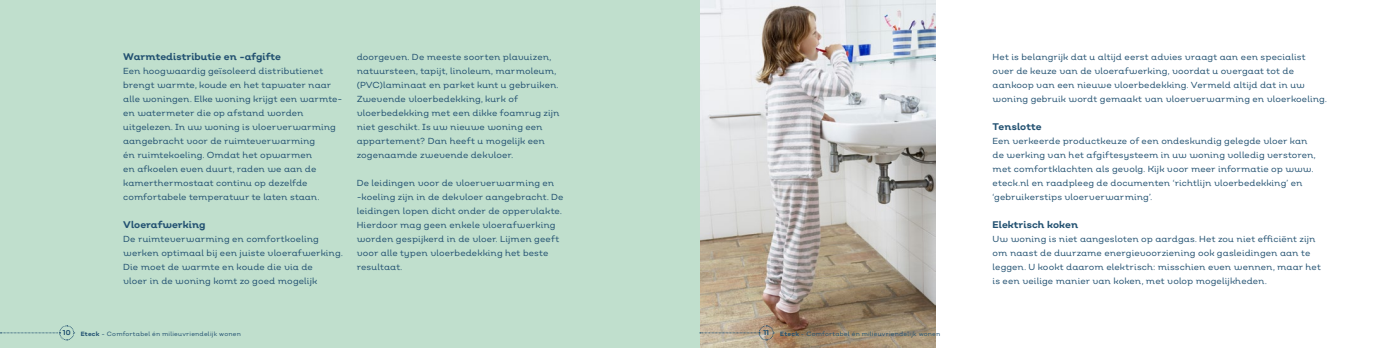
<style>
.page{position:relative;width:1399px;height:348px;background:#fff}
.page>*{position:absolute;margin:0;border:0;box-sizing:border-box;transform-origin:0 0}
.t1{font:700 9.62px "Nutmeg Headline";letter-spacing:.005em;color:#225171}
.t2{font:8.75px/14px "Nutmeg Headline";color:#225171}
.t3{font:700 7px "Nutmeg Headline";color:#225171}
.t4{font:6.12px "Nutmeg";letter-spacing:.03em;color:#225171}
.s1{font-weight:700}
</style>
<div class="page">
<img style="left:699px;top:0;width:236px;height:347px">
<div style="left:0;top:0;width:699px;height:347px;background:#c0dfcd"></div>
<svg style="left:0;top:325px;width:75px;height:15px"></svg>
<svg style="left:700px;top:324px;width:74px;height:16px"></svg>
<p class="t1" style="left:123px;top:50px;width:159px">Warmtedistributie en -afgifte</p>
<p class="t2" style="left:123px;top:63px;width:221px">Een hoogwaardig geïsoleerd distributienet brengt warmte, koude en het tapwater naar alle woningen. Elke woning krijgt een warmte&shy;en watermeter die op afstand worden uitgelezen. In uw woning is vloerverwarming aangebracht voor de ruimteverwarming<br>én ruimtekoeling. Omdat het opwarmen<br>en afkoelen even duurt, raden we aan de kamerthermostaat continu op dezelfde comfortabele temperatuur te laten staan.</p>
<p class="t1" style="left:123px;top:218px;width:84px">Vloerafwerking</p>
<p class="t2" style="left:123px;top:231px;width:221px">De ruimteverwarming en comfortkoeling werken optimaal bij een juiste vloerafwerking.<br>Die moet de warmte en koude die via de<br>vloer in de woning komt zo goed mogelijk</p>
<p class="t2" style="left:357px;top:49px;width:204px">doorgeven. De meeste soorten plavuizen, natuursteen, tapijt, linoleum, marmoleum, (PVC)laminaat en parket kunt u gebruiken.<br>Zwevende vloerbedekking, kurk of vloerbedekking met een dikke foamrug zijn niet geschikt. Is uw nieuwe woning een appartement? Dan heeft u mogelijk een zogenaamde zwevende dekvloer.</p>
<p class="t2" style="left:357px;top:175px;width:208px">De leidingen voor de vloerverwarming en -koeling zijn in de dekvloer aangebracht. De leidingen lopen dicht onder de oppervlakte.<br>Hierdoor mag geen enkele vloerafwerking worden gespijkerd in de vloer. Lijmen geeft voor alle typen vloerbedekking het beste resultaat.</p>
<p class="t3" style="left:63px;top:327px;width:9px">10</p>
<p class="t4" style="left:81px;top:329px;width:161px"><span class="s1">Eteck</span> - Comfortabel én milieuvriendelijk wonen</p>
<p class="t3" style="left:763px;top:327px;width:7px">11</p>
<p class="t4" style="left:780px;top:329px;width:161px"><span class="s1">Eteck</span> - Comfortabel én milieuvriendelijk wonen</p>
<p class="t2" style="left:993px;top:49px;width:336px">Het is belangrijk dat u altijd eerst advies vraagt aan een specialist over de keuze van de vloerafwerking, voordat u overgaat tot de aankoop van een nieuwe vloerbedekking. Vermeld altijd dat in uw woning gebruik wordt gemaakt van vloerverwarming en vloerkoeling.</p>
<p class="t1" style="left:993px;top:120px;width:51px">Tenslotte</p>
<p class="t2" style="left:993px;top:133px;width:325px">Een verkeerde productkeuze of een ondeskundig gelegde vloer kan de werking van het afgiftesysteem in uw woning volledig verstoren, met comfortklachten als gevolg. Kijk voor meer informatie op www. eteck.nl en raadpleeg de documenten ‘richtlijn vloerbedekking’ en ‘gebruikerstips vloerverwarming’.</p>
<p class="t1" style="left:993px;top:218px;width:87px">Elektrisch koken</p>
<p class="t2" style="left:993px;top:231px;width:330px">Uw woning is niet aangesloten op aardgas. Het zou niet efficiënt zijn om naast de duurzame energievoorziening ook gasleidingen aan te leggen. U kookt daarom elektrisch: misschien even wennen, maar het is een veilige manier van koken, met volop mogelijkheden.</p>
</div>
